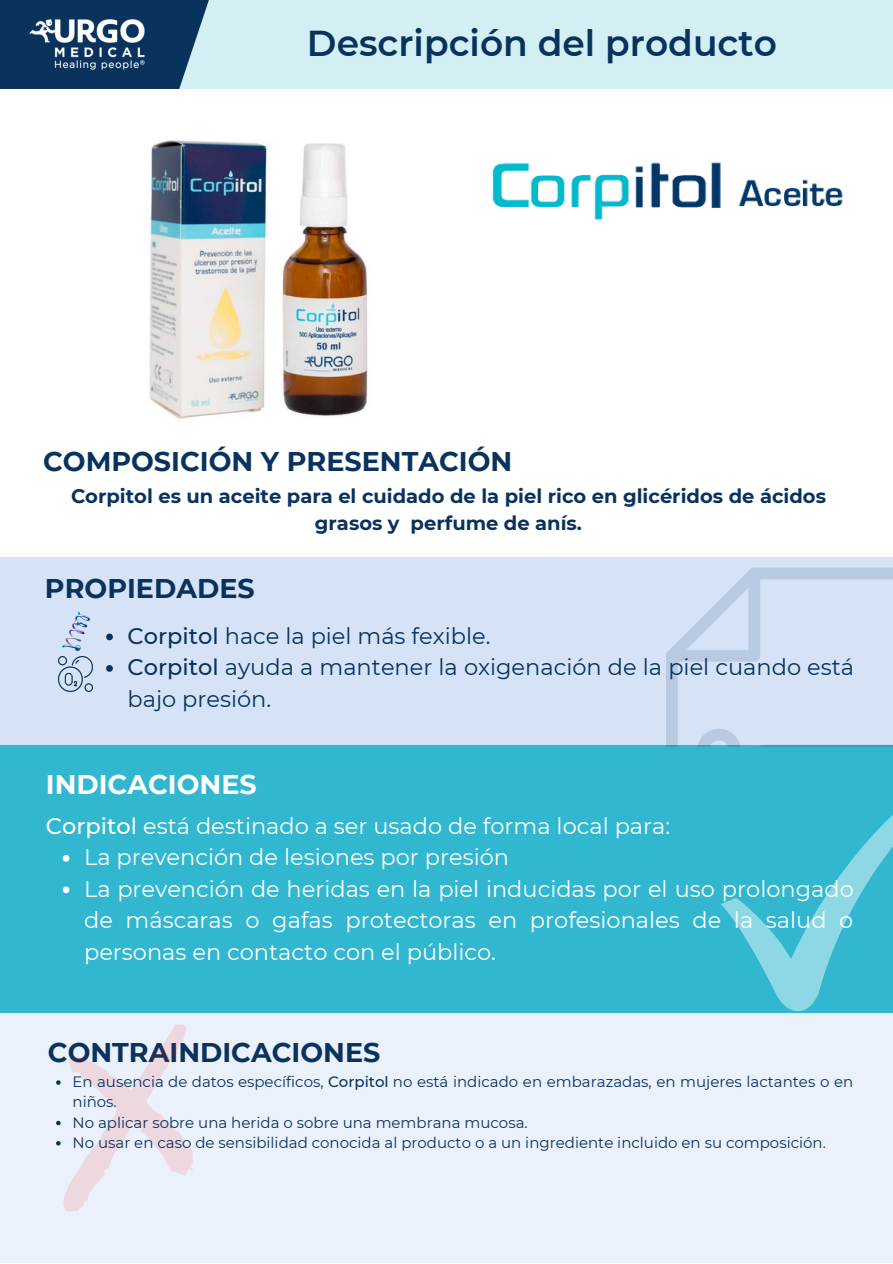
<style>
.page{position:relative;width:893px;height:1264px;background:#fff}
.page>*{position:absolute;margin:0;border:0;box-sizing:border-box;transform-origin:0 0}
.t1{font:600 36px "Montserrat";color:#09325d}
.t2{font:700 27px "Montserrat";color:#09325d}
.t3{font:700 27px "Montserrat";color:#fff}
.t4{font:22.5px/31.5px "Montserrat";color:#fff}
.t5{font:22.5px/31.5px "Montserrat";color:#09325d}
.t6{font:700 19.5px/27px "Montserrat";color:#09325d;text-align:center}
.t7{font:15px/20.2px "Montserrat";color:#09325d}
.s1{font-weight:500}
</style>
<div class="page">
<div style="left:0;top:0;width:255px;height:89px;background:#09325d"></div>
<img style="left:29px;top:19px;width:116px;height:51px">
<div style="left:179px;top:0;width:713px;height:89px;background:#d2eff4"></div>
<img style="left:149px;top:140px;width:219px;height:279px">
<div style="left:0;top:745px;width:892px;height:267px;background:#31b7cf"></div>
<img style="left:721px;top:816px;width:171px;height:195px">
<div style="left:0;top:557px;width:892px;height:188px;background:#d6e3f7"></div>
<div style="left:0;top:1013px;width:892px;height:249px;background:#ebf1fb"></div>
<svg style="left:106px;top:633px;width:7px;height:7px"></svg>
<svg style="left:106px;top:665px;width:7px;height:6px"></svg>
<img style="left:666px;top:567px;width:226px;height:179px">
<img style="left:62px;top:612px;width:27px;height:38px">
<img style="left:58px;top:656px;width:35px;height:35px">
<img style="left:492px;top:162px;width:351px;height:59px">
<svg style="left:63px;top:855px;width:6px;height:6px"></svg>
<svg style="left:63px;top:886px;width:6px;height:7px"></svg>
<svg style="left:56px;top:1024px;width:137px;height:188px"></svg>
<h1 class="t1" style="left:307px;top:21px;width:471px">Descripción del producto</h1>
<h2 class="t2" style="left:43px;top:445px;width:470px">COMPOSICIÓN Y PRESENTACIÓN</h2>
<h3 class="t6" style="left:71px;top:482px;width:756px">Corpitol es un aceite para el cuidado de la piel rico en glicéridos de ácidos grasos y perfume de anís.</h3>
<h2 class="t2" style="left:45px;top:572px;width:211px">PROPIEDADES</h2>
<h3 class="t5" style="left:127px;top:620px;width:728px"><span class="s1">Corpitol</span> hace la piel más fexible.<br><span class="s1">Corpitol</span> ayuda a mantener la oxigenación de la piel cuando está bajo presión.</h3>
<h2 class="t3" style="left:46px;top:767px;width:212px">INDICACIONES</h2>
<h3 class="t4" style="left:46px;top:809px;width:626px"><span class="s1">Corpitol</span> está destinado a ser usado de forma local para:</h3>
<h3 class="t4" style="left:84px;top:841px;width:771px">La prevención de lesiones por presión<br>La prevención de heridas en la piel inducidas por el uso prolongado de máscaras o gafas protectoras en profesionales de la salud o personas en contacto con el público.</h3>
<h2 class="t2" style="left:48px;top:1036px;width:334px">CONTRAINDICACIONES</h2>
<p class="t7" style="left:73px;top:1071px;width:782px">En ausencia de datos específicos, <span class="s1">Corpitol</span> no está indicado en embarazadas, en mujeres lactantes o en niños.<br>No aplicar sobre una herida o sobre una membrana mucosa.<br>No usar en caso de sensibilidad conocida al producto o a un ingrediente incluido en su composición.</p>
</div>
